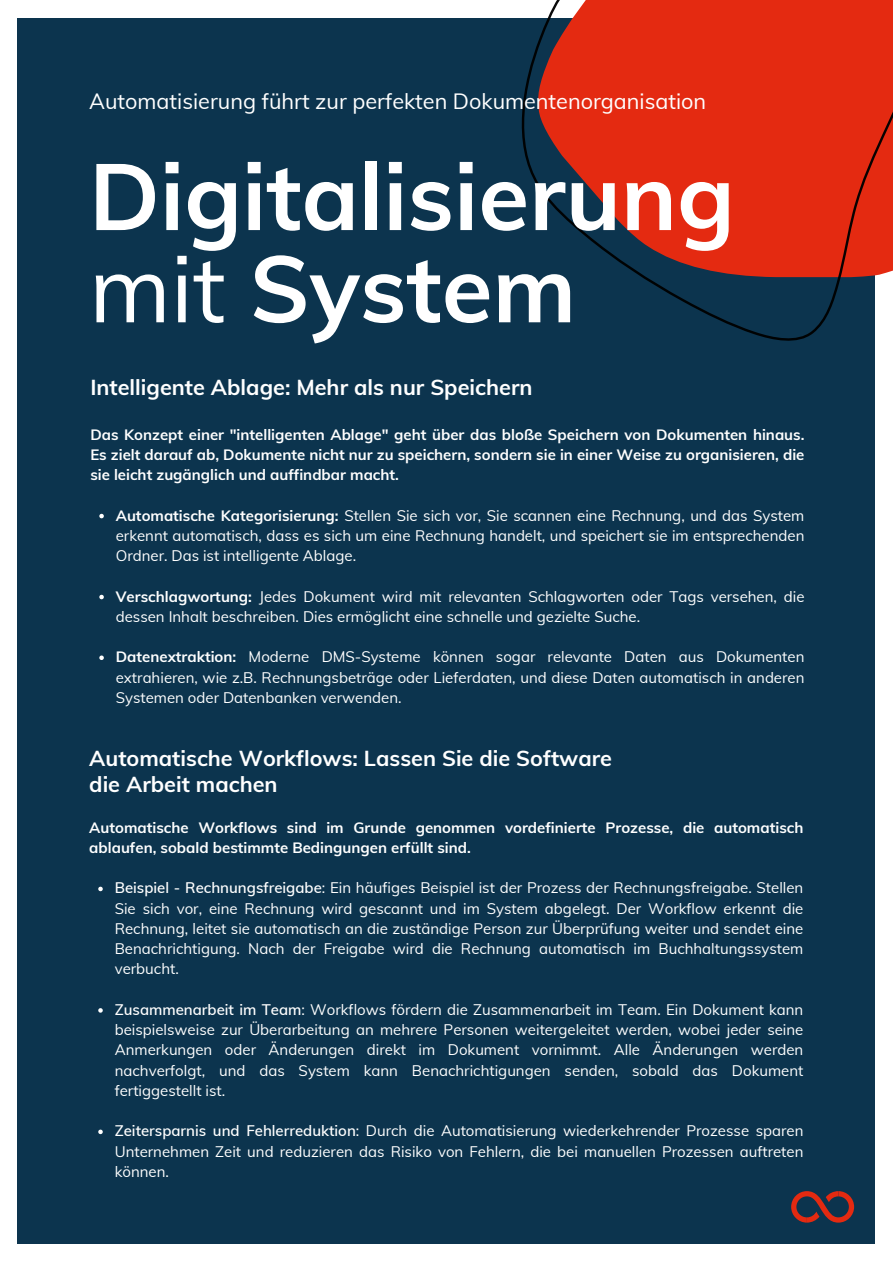
<style>
.page{position:relative;width:893px;height:1264px;background:#fff}
.page>*{position:absolute;margin:0;border:0;box-sizing:border-box;transform-origin:0 0}
.t1{font:700 92.85px/92.1px "Muli";color:#fff}
.t2{font:700 21.6px/25.8px "Muli";color:#fff}
.t3{font:21.6px "Muli";color:#fff}
.t4{font:15px/20.2px "Muli";color:#fff;text-align:justify}
.t5{font:700 15px/20.2px "Muli";color:#fff}
.s1{font-weight:400}
.s2{font-weight:700}
.s3{font-weight:600}
</style>
<div class="page">
<div style="left:18px;top:19px;width:856px;height:1224px;background:#0c344e"></div>
<svg style="left:447px;top:0;width:445px;height:383px;fill:#e42a11"></svg>
<svg style="left:98px;top:886px;width:5px;height:5px"></svg>
<svg style="left:98px;top:1008px;width:5px;height:4px"></svg>
<svg style="left:98px;top:1129px;width:5px;height:5px"></svg>
<svg style="left:99px;top:514px;width:5px;height:4px"></svg>
<svg style="left:99px;top:595px;width:5px;height:4px"></svg>
<svg style="left:99px;top:655px;width:5px;height:5px"></svg>
<svg style="left:791px;top:1191px;width:63px;height:31px"></svg>
<p class="t3" style="left:89px;top:87px;width:618px">Automatisierung führt zur perfekten Dokumentenorganisation</p>
<p class="t1" style="left:89px;top:149px;width:647px">Digitalisierung <span class="s1">mit</span> System</p>
<p class="t2" style="left:90px;top:374px;width:443px">Intelligente Ablage: Mehr als nur Speichern</p>
<p class="t5" style="left:90px;top:424px;width:715px;text-align:justify">Das Konzept einer "intelligenten Ablage" geht über das bloße Speichern von Dokumenten hinaus.<br>Es zielt darauf ab, Dokumente nicht nur zu speichern, sondern sie in einer Weise zu organisieren, die sie leicht zugänglich und auffindbar macht.</p>
<p class="t4" style="left:116px;top:505px;width:690px"><span class="s2">Automatische Kategorisierung:</span> Stellen Sie sich vor, Sie scannen eine Rechnung, und das System erkennt automatisch, dass es sich um eine Rechnung handelt, und speichert sie im entsprechenden Ordner. Das ist intelligente Ablage.</p>
<p class="t4" style="left:116px;top:585px;width:690px"><span class="s2">Verschlagwortung:</span> Jedes Dokument wird mit relevanten Schlagworten oder Tags versehen, die dessen Inhalt beschreiben. Dies ermöglicht eine schnelle und gezielte Suche.</p>
<p class="t4" style="left:116px;top:646px;width:690px"><span class="s2">Datenextraktion:</span> Moderne DMS-Systeme können sogar relevante Daten aus Dokumenten extrahieren, wie z.B. Rechnungsbeträge oder Lieferdaten, und diese Daten automatisch in anderen Systemen oder Datenbanken verwenden.</p>
<p class="t2" style="left:89px;top:745px;width:524px">Automatische Workflows: Lassen Sie die Software die Arbeit machen</p>
<p class="t5" style="left:89px;top:817px;width:715px">Automatische Workflows sind im Grunde genommen vordefinierte Prozesse, die automatisch ablaufen, sobald bestimmte Bedingungen erfüllt sind.</p>
<p class="t4" style="left:115px;top:877px;width:690px"><span class="s3">Beispiel - Rechnungsfreigabe</span>: Ein häufiges Beispiel ist der Prozess der Rechnungsfreigabe. Stellen Sie sich vor, eine Rechnung wird gescannt und im System abgelegt. Der Workflow erkennt die Rechnung, leitet sie automatisch an die zuständige Person zur Überprüfung weiter und sendet eine Benachrichtigung. Nach der Freigabe wird die Rechnung automatisch im Buchhaltungssystem verbucht.</p>
<p class="t4" style="left:115px;top:999px;width:690px"><span class="s3">Zusammenarbeit im Team</span>: Workflows fördern die Zusammenarbeit im Team. Ein Dokument kann beispielsweise zur Überarbeitung an mehrere Personen weitergeleitet werden, wobei jeder seine Anmerkungen oder Änderungen direkt im Dokument vornimmt. Alle Änderungen werden nachverfolgt, und das System kann Benachrichtigungen senden, sobald das Dokument fertiggestellt ist.</p>
<p class="t4" style="left:115px;top:1120px;width:690px"><span class="s3">Zeitersparnis und Fehlerreduktion</span>: Durch die Automatisierung wiederkehrender Prozesse sparen Unternehmen Zeit und reduzieren das Risiko von Fehlern, die bei manuellen Prozessen auftreten können.</p>
</div>
